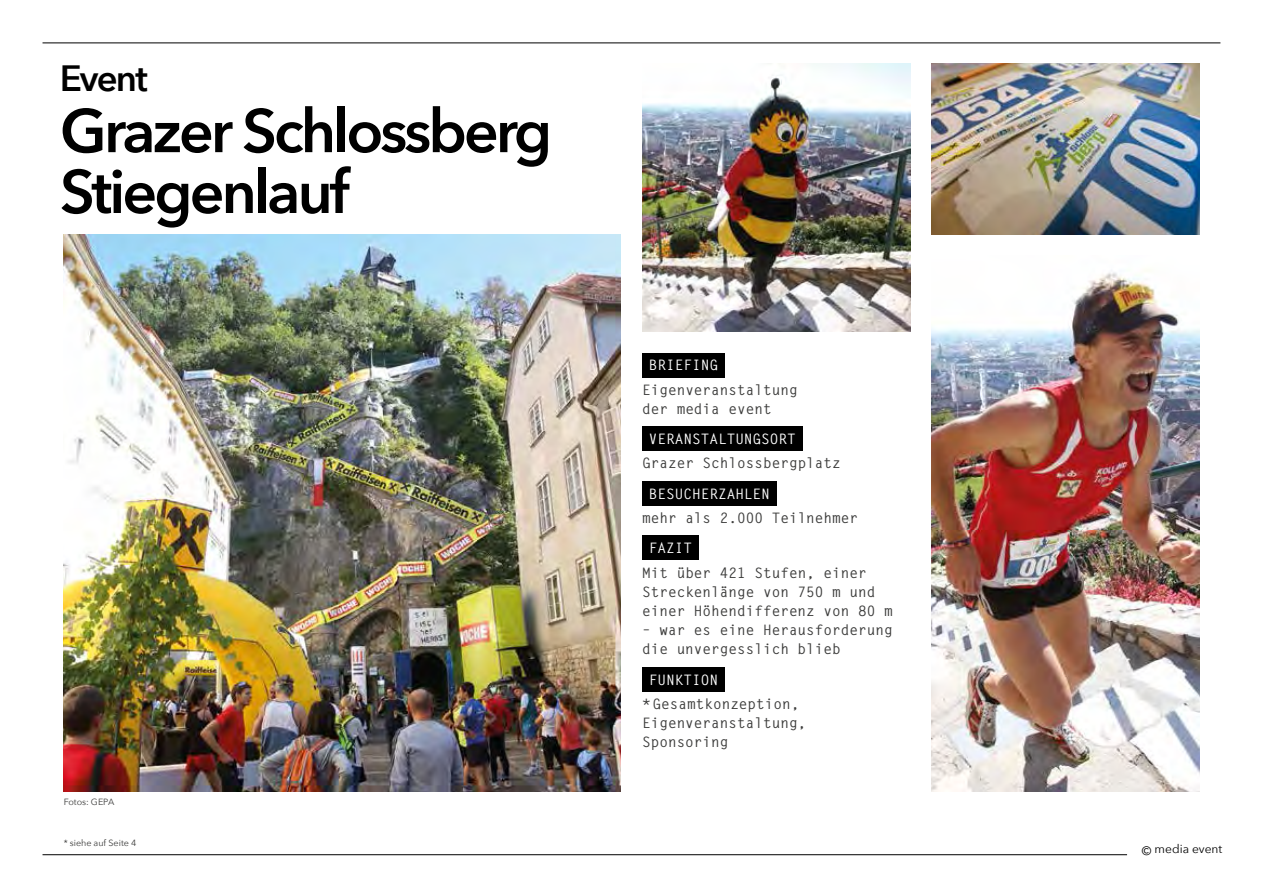
<style>
.page{position:relative;width:1263px;height:893px;background:#fff}
.page>*{position:absolute;margin:0;border:0;box-sizing:border-box;transform-origin:0 0}
.t1{font:600 60.75px/60.8px "Avenir Next";letter-spacing:-.05em;color:#000}
.t2{font:600 36.45px "Avenir Next";letter-spacing:-.05em;color:#000}
.t3{font:700 14.4px/19.2px "Letter Gothic Std";color:#3c3c3b}
.t4{font:700 14.4px "Letter Gothic Std";color:#fff}
.t5{font:12px "Avenir Next";color:#000}
.t6{font:9px "Avenir Next";color:#3c3c3b}
</style>
<div class="page">
<img style="left:64px;top:234px;width:557px;height:557px">
<img style="left:642px;top:64px;width:268px;height:268px">
<img style="left:931px;top:64px;width:268px;height:170px">
<img style="left:931px;top:270px;width:268px;height:521px">
<hr style="left:43px;top:43px;width:1177px;height:1px;background:#000">
<div style="left:642px;top:353px;width:83px;height:24px;background:#000"></div>
<div style="left:642px;top:481px;width:135px;height:24px;background:#000"></div>
<div style="left:642px;top:536px;width:57px;height:24px;background:#000"></div>
<div style="left:642px;top:667px;width:83px;height:24px;background:#000"></div>
<div style="left:642px;top:427px;width:161px;height:24px;background:#000"></div>
<hr style="left:43px;top:854px;width:1084px;height:1px;background:#000">
<h2 class="t2" style="left:60px;top:47px;width:89px">Event</h2>
<h1 class="t1" style="left:60px;top:99px;width:494px">Grazer Schlossberg<br>Stiegenlauf</h1>
<p class="t6" style="left:64px;top:794px;width:52px">Fotos: GEPA</p>
<p class="t6" style="left:64px;top:835px;width:74px">* siehe auf Seite 4</p>
<p class="t4" style="left:649px;top:356px;width:71px">BRIEFING</p>
<p class="t3" style="left:642px;top:380px;width:157px">Eigenveranstaltung der media event</p>
<p class="t4" style="left:649px;top:430px;width:148px">VERANSTALTUNGSORT</p>
<p class="t3" style="left:642px;top:454px;width:200px">Grazer Schlossbergplatz</p>
<p class="t4" style="left:649px;top:485px;width:122px">BESUCHERZAHLEN</p>
<p class="t3" style="left:642px;top:508px;width:218px">mehr als 2.000 Teilnehmer</p>
<p class="t4" style="left:649px;top:539px;width:45px">FAZIT</p>
<p class="t3" style="left:642px;top:563px;width:252px">Mit über 421 Stufen, einer<br>Streckenlänge von 750 m und einer Höhendifferenz von 80 m</p>
<p class="t3" style="left:642px;top:621px;width:252px">– war es eine Herausforderung die unvergesslich blieb</p>
<p class="t4" style="left:649px;top:671px;width:71px">FUNKTION</p>
<p class="t3" style="left:642px;top:694px;width:166px">*Gesamtkonzeption,<br>Eigenveranstaltung,<br>Sponsoring</p>
<p class="t5" style="left:1142px;top:839px;width:82px">© media event</p>
</div>
